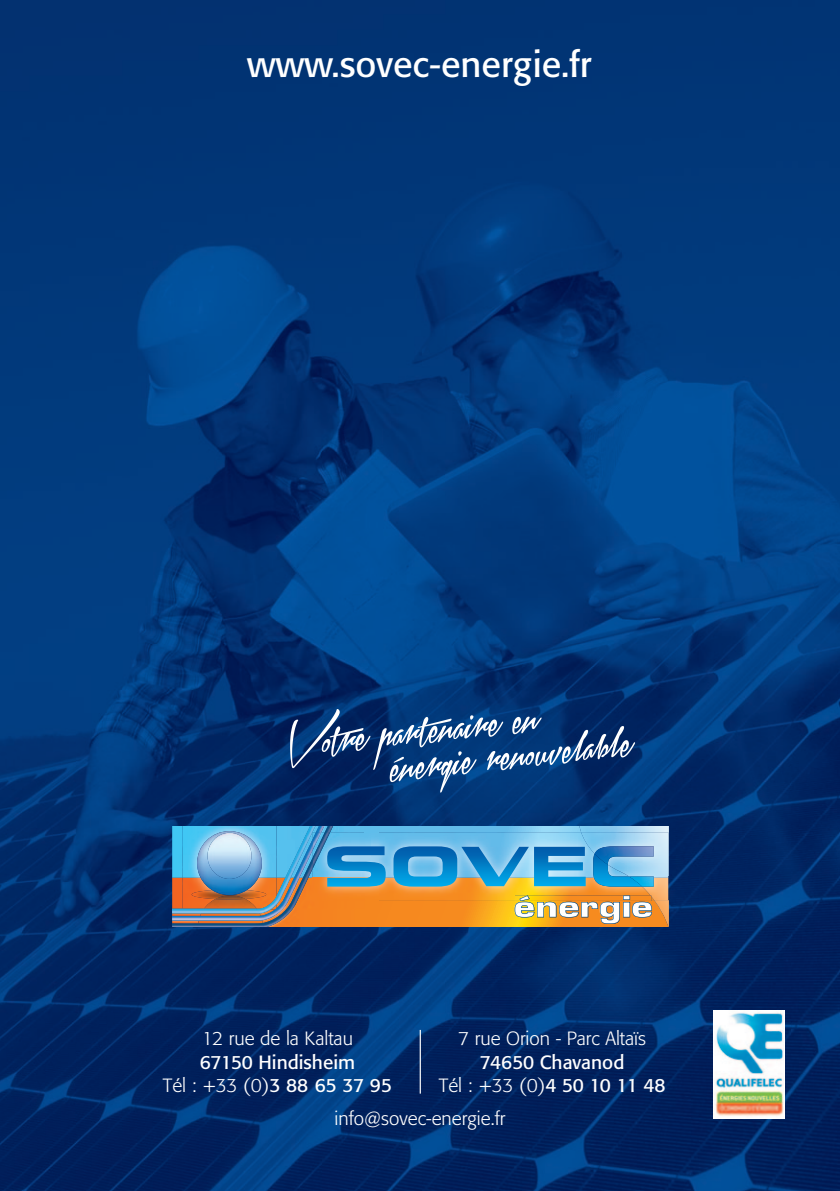
<style>
.page{position:relative;width:840px;height:1191px;background:#fff}
.page>*{position:absolute;margin:0;border:0;box-sizing:border-box;transform-origin:0 0}
.t1{font:46.8px "Xtreem 2 Personal Use";color:#fff;scale:1.2 1}
.t2{font:36px "Formata";color:#fff}
.t3{font:700 28.2px "Eurostile";color:#fff;scale:1.32 1}
.t4{font:300 19px "Formata";color:#fff}
.t5{font:19px "Formata";color:#fff}
.s1{font-weight:400}
</style>
<div class="page">
<img style="left:0;top:0;width:839px;height:1191px">
<img style="left:172px;top:826px;width:495px;height:100px">
<svg style="left:712px;top:1010px;width:71px;height:109px"></svg>
<img style="left:713px;top:1010px;width:69px;height:109px">
<hr style="left:419px;top:1030px;width:1px;height:63px;background:#fff">
<p class="t2" style="left:247px;top:48px;width:346px">www.sovec-energie.fr</p>
<p class="t1" style="left:285px;top:711px;width:211px;rotate:-6deg">Votre partenaire en</p>
<p class="t1" style="left:387px;top:735px;width:204px;rotate:-6deg">énergie renouvelable</p>
<p class="t3" style="left:513px;top:896px;width:107px">énergie</p>
<p class="t4" style="left:202px;top:1029px;width:152px">12 rue de la Kaltau</p>
<p class="t5" style="left:200px;top:1053px;width:157px">67150 Hindisheim</p>
<p class="t4" style="left:163px;top:1077px;width:231px">Tél : +33 (0)<span class="s1">3 88 65 37 95</span></p>
<p class="t4" style="left:334px;top:1109px;width:172px">info@sovec-energie.fr</p>
<p class="t4" style="left:458px;top:1029px;width:189px">7 rue Orion - Parc Altaïs</p>
<p class="t5" style="left:479px;top:1053px;width:146px">74650 Chavanod</p>
<p class="t4" style="left:438px;top:1077px;width:228px">Tél : +33 (0)<span class="s1">4 50 10 11 48</span></p>
</div>
